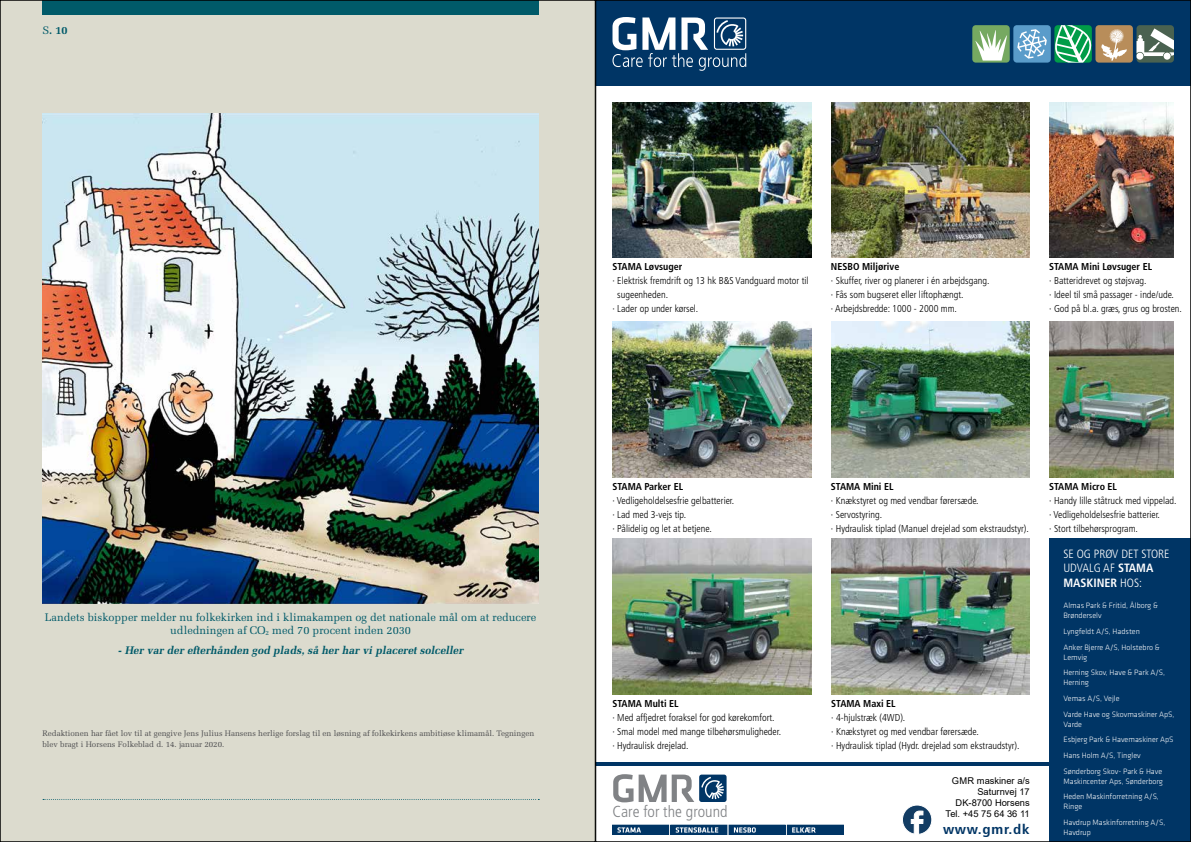
<style>
.page{position:relative;width:1191px;height:842px;background:#fff}
.page>*{position:absolute;margin:0;border:0;box-sizing:border-box;transform-origin:0 0}
.t1{font:300 condensed 15.9px "Frutiger LT Std";color:#808285}
.t2{font:700 condensed 13.6px "Frutiger LT Std";letter-spacing:.05em;color:#003565;scale:1.11 1}
.t3{font:300 condensed 12px/14.4px "Frutiger LT Std";color:#fff}
.t4{font:11px/13px "Melior";color:#005a69;text-align:center}
.t5{font:italic 700 11px "Melior";color:#005a69}
.t6{font:700 11px "Melior";color:#005a69}
.t7{font:300 condensed 10px/14px "Frutiger LT Std";color:#000}
.t8{font:700 condensed 10px "Frutiger LT Std";color:#000}
.t9{font:9.3px/11.2px "Arial";color:#000;text-align:right}
.t10{font:300 8px/15.6px "Klavika";color:#fff}
.t11{font:8px/11px "Melior";color:#4d4d4f}
.s1{font-weight:400}
.s2{font-size:6.4px}
.s3{font-weight:700}
</style>
<div class="page">
<div style="left:0;top:0;width:595px;height:842px;background:#dcdbce"></div>
<svg style="left:902px;top:805px;width:30px;height:29px"></svg>
<div style="left:699px;top:775px;width:27px;height:27px;background:#003565;border-radius:2px"></div>
<svg style="left:701px;top:777px;width:23px;height:22px"></svg>
<svg style="left:613px;top:774px;width:81px;height:28px"></svg>
<div style="left:595px;top:0;width:596px;height:85px;background:#003565"></div>
<div style="left:972px;top:25px;width:37px;height:38px;background:#76a961;border-radius:3px"></div>
<svg style="left:975px;top:30px;width:32px;height:31px"></svg>
<div style="left:1013px;top:25px;width:37px;height:38px;background:#5a9cca;border-radius:3px"></div>
<svg style="left:1017px;top:29px;width:29px;height:30px"></svg>
<svg style="left:1054px;top:25px;width:38px;height:38px"></svg>
<div style="left:1095px;top:25px;width:38px;height:38px;background:#b88d5a;border-radius:3px"></div>
<svg style="left:1101px;top:29px;width:26px;height:32px"></svg>
<div style="left:1136px;top:25px;width:38px;height:38px;background:#4a6250;border-radius:3px"></div>
<svg style="left:1136px;top:28px;width:38px;height:32px"></svg>
<svg style="left:612px;top:17px;width:134px;height:54px"></svg>
<div style="left:1049px;top:539px;width:142px;height:303px;background:#003565"></div>
<hr style="left:595px;top:762px;width:454px;height:3px;background:#003565">
<img style="left:612px;top:322px;width:199px;height:156px">
<img style="left:1049px;top:322px;width:125px;height:156px">
<img style="left:1049px;top:102px;width:125px;height:156px">
<img style="left:831px;top:539px;width:198px;height:156px">
<img style="left:831px;top:322px;width:198px;height:156px">
<img style="left:612px;top:539px;width:199px;height:156px">
<img style="left:831px;top:102px;width:198px;height:156px">
<div style="left:787px;top:825px;width:56px;height:10px;background:#003565"></div>
<svg style="left:792px;top:827px;width:24px;height:5px"></svg>
<div style="left:612px;top:825px;width:56px;height:10px;background:#003565"></div>
<svg style="left:617px;top:827px;width:24px;height:6px"></svg>
<div style="left:671px;top:825px;width:56px;height:10px;background:#003565"></div>
<svg style="left:675px;top:827px;width:43px;height:6px"></svg>
<div style="left:729px;top:825px;width:56px;height:10px;background:#003565"></div>
<svg style="left:734px;top:827px;width:22px;height:6px"></svg>
<img style="left:612px;top:102px;width:199px;height:156px">
<svg style="left:43px;top:799px;width:496px;height:1px"></svg>
<img style="left:43px;top:113px;width:495px;height:490px">
<div style="left:43px;top:0;width:496px;height:14px;background:#005a69"></div>
<p class="t6" style="left:43px;top:23px;width:27px"><span class="s1">S</span>. 10</p>
<p class="t4" style="left:45px;top:611px;width:493px">Landets biskopper melder nu folkekirken ind i klimakampen og det nationale mål om at reducere udledningen af CO<span class="s2">2</span> med 70 procent inden 2030</p>
<p class="t5" style="left:118px;top:643px;width:349px">- Her var der efterhånden god plads, så her har vi placeret solceller</p>
<p class="t11" style="left:43px;top:728px;width:493px">Redaktionen har fået lov til at gengive Jens Julius Hansens herlige forslag til en løsning af folkekirkens ambitiøse klimamål. Tegningen blev bragt i Horsens Folkeblad d. 14. januar 2020.</p>
<p class="t8" style="left:612px;top:261px;width:71px">STAMA Løvsuger</p>
<p class="t7" style="left:612px;top:274px;width:197px">· Elektrisk fremdrift og 13 hk B&amp;S Vandguard motor til</p>
<p class="t7" style="left:617px;top:288px;width:52px">sugeenheden.</p>
<p class="t7" style="left:612px;top:302px;width:87px">· Lader op under kørsel.</p>
<p class="t8" style="left:831px;top:261px;width:70px">NESBO Miljørive</p>
<p class="t7" style="left:831px;top:274px;width:160px">· Skuffer, river og planerer i én arbejdsgang. · Fås som bugseret eller liftophængt.<br>· Arbejdsbredde: 1000 - 2000 mm.</p>
<p class="t8" style="left:1049px;top:261px;width:104px">STAMA Mini Løvsuger EL</p>
<p class="t7" style="left:1049px;top:274px;width:134px">· Batteridrevet og støjsvag.<br>· Ideel til små passager - inde/ude.<br>· God på bl.a. græs, grus og brosten.</p>
<p class="t8" style="left:612px;top:481px;width:72px">STAMA Parker EL</p>
<p class="t7" style="left:612px;top:494px;width:123px">· Vedligeholdelsesfrie gelbatterier. · Lad med 3-vejs tip.<br>· Pålidelig og let at betjene.</p>
<p class="t8" style="left:612px;top:698px;width:68px">STAMA Multi EL</p>
<p class="t7" style="left:612px;top:711px;width:170px">· Med affjedret foraksel for god kørekomfort.<br>· Smal model med mange tilbehørsmuligheder. · Hydraulisk drejelad.</p>
<h1 class="t1" style="left:612px;top:803px;width:116px">Care for the ground</h1>
<p class="t8" style="left:831px;top:481px;width:64px">STAMA Mini EL</p>
<p class="t7" style="left:831px;top:494px;width:199px">· Knækstyret og med vendbar førersæde.<br>· Servostyring.<br>· Hydraulisk tiplad (Manuel drejelad som ekstraudstyr).</p>
<p class="t8" style="left:831px;top:698px;width:66px">STAMA Maxi EL</p>
<p class="t7" style="left:831px;top:711px;width:190px">· 4-hjulstræk (4WD).<br>· Knækstyret og med vendbar førersæde.<br>· Hydraulisk tiplad (Hydr. drejelad som ekstraudstyr).</p>
<p class="t9" style="left:945px;top:775px;width:86px">GMR maskiner a/s<br>Saturnvej 17<br>DK-8700 Horsens<br>Tel. +45 75 64 36 11</p>
<h2 class="t2" style="left:943px;top:821px;width:80px">www.gmr.dk</h2>
<p class="t8" style="left:1049px;top:481px;width:69px">STAMA Micro EL</p>
<p class="t7" style="left:1049px;top:494px;width:129px">· Handy lille ståtruck med vippelad. · Vedligeholdelsesfrie batterier.<br>· Stort tilbehørsprogram.</p>
<p class="t3" style="left:1063px;top:547px;width:108px">SE OG PRØV DET STORE<br>UDVALG AF <span class="s3">STAMA<br>MASKINER</span> HOS:</p>
<p class="t10" style="left:1063px;top:601px;width:96px;line-height:10px">Almas Park &amp; Fritid, Ålborg &amp;<br>Brønderselv</p>
<p class="t10" style="left:1063px;top:624px;width:98px">Lyngfeldt A/S, Hadsten<br>Anker Bjerre A/S, Holstebro &amp;</p>
<p class="t10" style="left:1063px;top:649px;width:103px">Lemvig<br>Herning Skov, Have &amp; Park A/S,</p>
<p class="t10" style="left:1063px;top:675px;width:112px">Herning<br>Vemas A/S, Vejle<br>Varde Have og Skovmaskiner ApS,</p>
<p class="t10" style="left:1063px;top:716px;width:112px">Varde<br>Esbjerg Park &amp; Havemaskiner ApS<br>Hans Holm A/S, Tinglev<br>Sønderborg Skov- Park &amp; Have</p>
<p class="t10" style="left:1063px;top:773px;width:101px">Maskincenter Aps, Sønderborg<br>Heden Maskinforretning A/S,</p>
<p class="t10" style="left:1063px;top:799px;width:103px">Ringe<br>Havdrup Maskinforretning A/S,</p>
<p class="t10" style="left:1063px;top:824px;width:29px">Havdrup</p>
</div>
